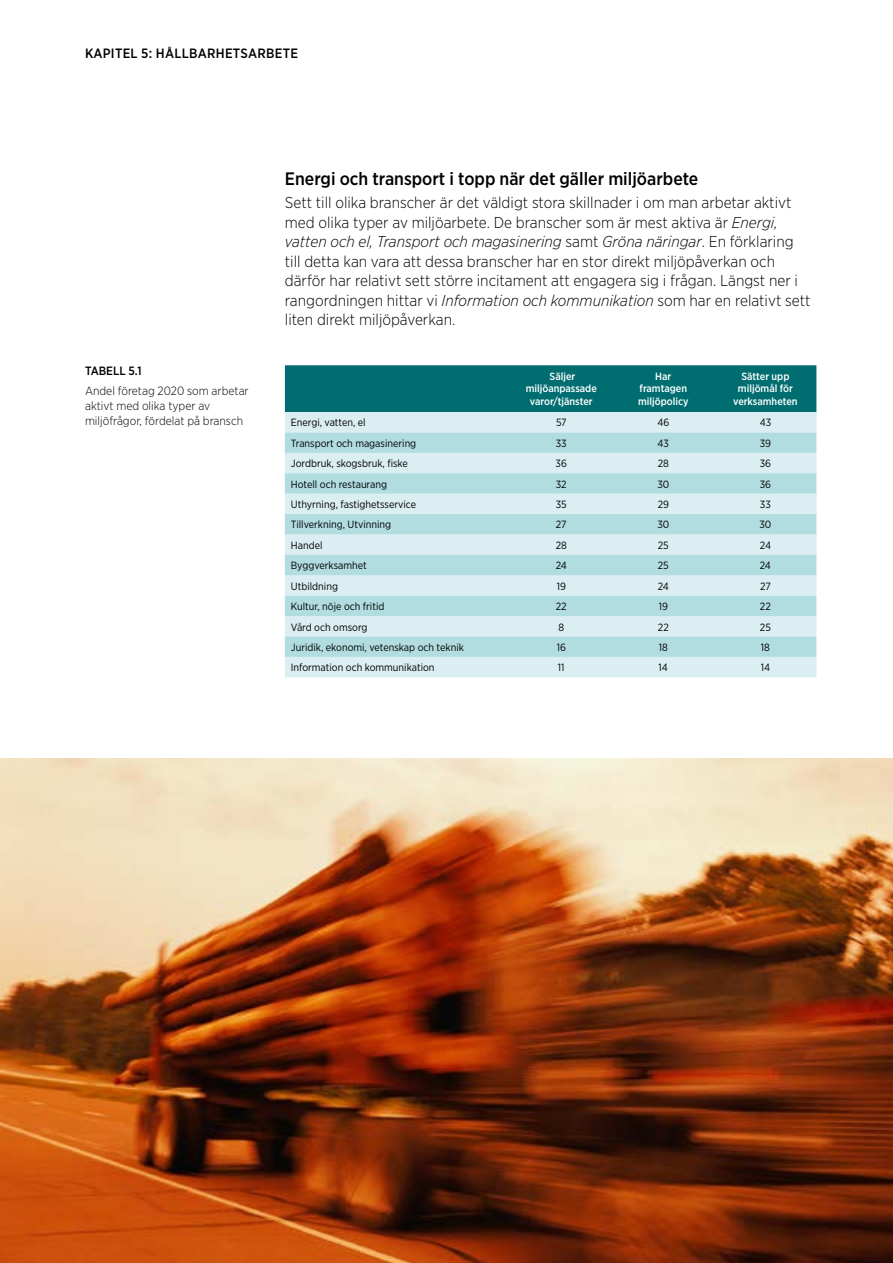
<style>
.page{position:relative;width:893px;height:1263px;background:#fff}
.page>*{position:absolute;margin:0;border:0;box-sizing:border-box;transform-origin:0 0}
.t1{font:500 18px "Gotham Narrow";color:#000}
.t2{font:300 15.75px/19.5px "Gotham Narrow";color:#000}
.t3{font:500 13.5px "Gotham Narrow";letter-spacing:.02em;color:#000}
.Ruttext{font:300 12px/15px "Gotham Narrow";color:#000}
.Figurrubrik{font:500 12px "Gotham Narrow";color:#000}
.Tabelltext{font:10.5px "Gotham Narrow";color:#000}
.Tabelltext-2{font:500 10.5px/12.6px "Gotham Narrow";color:#fff;text-align:center}
.s1{font-style:italic}
</style>
<div class="page">
<div style="left:285px;top:365px;width:531px;height:47px;background:#006d71"></div>
<div style="left:285px;top:412px;width:531px;height:265px;background:#dbeef1"></div>
<svg style="left:285px;top:432px;width:531px;height:225px;background:#c4e4e8"></svg>
<img style="left:0;top:758px;width:893px;height:505px">
<p class="t3" style="left:85px;top:44px;width:214px">KAPITEL 5: HÅLLBARHETSARBETE</p>
<p class="Figurrubrik" style="left:85px;top:363px;width:58px">TABELL 5.1</p>
<p class="Ruttext" style="left:85px;top:383px;width:165px">Andel företag 2020 som arbetar aktivt med olika typer av miljöfrågor, fördelat på bransch</p>
<h2 class="t1" style="left:285px;top:167px;width:415px">Energi och transport i topp när det gäller miljöarbete</h2>
<p class="t2" style="left:285px;top:193px;width:527px">Sett till olika branscher är det väldigt stora skillnader i om man arbetar aktivt med olika typer av miljöarbete. De branscher som är mest aktiva är <span class="s1">Energi, vatten och el, Transport och magasinering</span> samt <span class="s1">Gröna näringar</span>. En förklaring till detta kan vara att dessa branscher har en stor direkt miljöpåverkan och därför har relativt sett större incitament att engagera sig i frågan. Längst ner i rangordningen hittar vi <span class="s1">Information och kommunikation</span> som har en relativt sett liten direkt miljöpåverkan.</p>
<p class="Tabelltext-2" style="left:526px;top:370px;width:73px">Säljer miljöanpassade varor/tjänster</p>
<p class="Tabelltext-2" style="left:638px;top:370px;width:52px">Har framtagen miljöpolicy</p>
<p class="Tabelltext-2" style="left:733px;top:370px;width:66px">Sätter upp miljömål för verksamheten</p>
<p class="Tabelltext" style="left:291px;top:416px;width:76px">Energi, vatten, el</p>
<p class="Tabelltext" style="left:556px;top:416px;width:12px">57</p>
<p class="Tabelltext" style="left:657px;top:416px;width:13px">46</p>
<p class="Tabelltext" style="left:760px;top:416px;width:13px">43</p>
<p class="Tabelltext" style="left:291px;top:437px;width:127px">Transport och magasinering</p>
<p class="Tabelltext" style="left:556px;top:437px;width:12px">33</p>
<p class="Tabelltext" style="left:658px;top:437px;width:13px">43</p>
<p class="Tabelltext" style="left:760px;top:437px;width:13px">39</p>
<p class="Tabelltext" style="left:291px;top:457px;width:119px">Jordbruk, skogsbruk, fiske</p>
<p class="Tabelltext" style="left:556px;top:457px;width:13px">36</p>
<p class="Tabelltext" style="left:658px;top:457px;width:13px">28</p>
<p class="Tabelltext" style="left:760px;top:457px;width:13px">36</p>
<p class="Tabelltext" style="left:291px;top:477px;width:98px">Hotell och restaurang</p>
<p class="Tabelltext" style="left:556px;top:477px;width:12px">32</p>
<p class="Tabelltext" style="left:657px;top:477px;width:13px">30</p>
<p class="Tabelltext" style="left:760px;top:477px;width:13px">36</p>
<p class="Tabelltext" style="left:291px;top:498px;width:127px">Uthyrning, fastighetsservice</p>
<p class="Tabelltext" style="left:556px;top:498px;width:12px">35</p>
<p class="Tabelltext" style="left:658px;top:498px;width:13px">29</p>
<p class="Tabelltext" style="left:760px;top:498px;width:12px">33</p>
<p class="Tabelltext" style="left:291px;top:518px;width:102px">Tillverkning, Utvinning</p>
<p class="Tabelltext" style="left:556px;top:518px;width:12px">27</p>
<p class="Tabelltext" style="left:657px;top:518px;width:13px">30</p>
<p class="Tabelltext" style="left:759px;top:518px;width:13px">30</p>
<p class="Tabelltext" style="left:291px;top:539px;width:33px">Handel</p>
<p class="Tabelltext" style="left:556px;top:539px;width:13px">28</p>
<p class="Tabelltext" style="left:658px;top:539px;width:12px">25</p>
<p class="Tabelltext" style="left:760px;top:539px;width:13px">24</p>
<p class="Tabelltext" style="left:291px;top:559px;width:77px">Byggverksamhet</p>
<p class="Tabelltext" style="left:556px;top:559px;width:13px">24</p>
<p class="Tabelltext" style="left:658px;top:559px;width:12px">25</p>
<p class="Tabelltext" style="left:760px;top:559px;width:13px">24</p>
<p class="Tabelltext" style="left:291px;top:579px;width:49px">Utbildning</p>
<p class="Tabelltext" style="left:557px;top:579px;width:11px">19</p>
<p class="Tabelltext" style="left:658px;top:579px;width:13px">24</p>
<p class="Tabelltext" style="left:760px;top:579px;width:12px">27</p>
<p class="Tabelltext" style="left:291px;top:600px;width:95px">Kultur, nöje och fritid</p>
<p class="Tabelltext" style="left:556px;top:600px;width:12px">22</p>
<p class="Tabelltext" style="left:659px;top:600px;width:11px">19</p>
<p class="Tabelltext" style="left:760px;top:600px;width:12px">22</p>
<p class="Tabelltext" style="left:291px;top:620px;width:78px">Vård och omsorg</p>
<p class="Tabelltext" style="left:558px;top:620px;width:7px">8</p>
<p class="Tabelltext" style="left:658px;top:620px;width:12px">22</p>
<p class="Tabelltext" style="left:760px;top:620px;width:12px">25</p>
<p class="Tabelltext" style="left:291px;top:641px;width:175px">Juridik, ekonomi, vetenskap och teknik</p>
<p class="Tabelltext" style="left:557px;top:641px;width:11px">16</p>
<p class="Tabelltext" style="left:659px;top:641px;width:11px">18</p>
<p class="Tabelltext" style="left:761px;top:641px;width:11px">18</p>
<p class="Tabelltext" style="left:291px;top:661px;width:145px">Information och kommunikation</p>
<p class="Tabelltext" style="left:558px;top:661px;width:8px">11</p>
<p class="Tabelltext" style="left:659px;top:661px;width:11px">14</p>
<p class="Tabelltext" style="left:761px;top:661px;width:11px">14</p>
</div>
